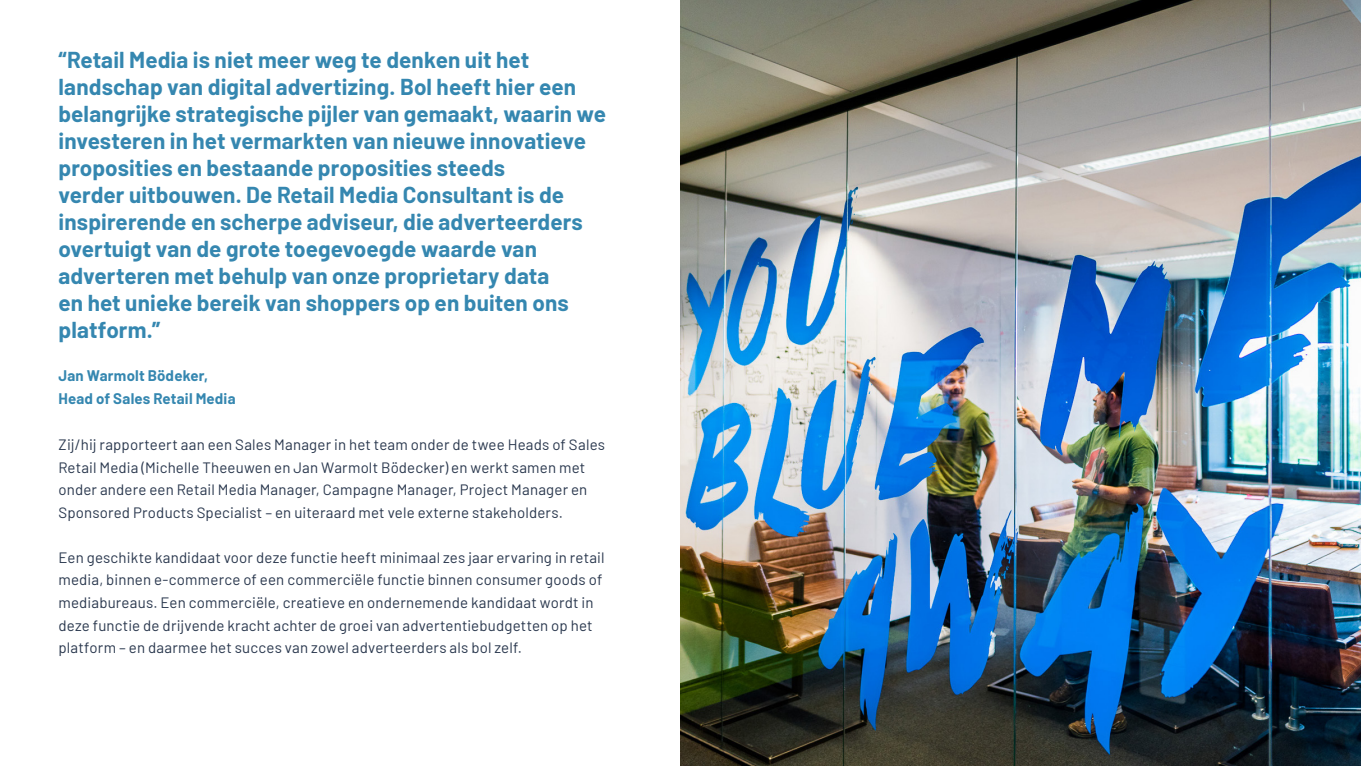
<style>
.page{position:relative;width:1361px;height:766px;background:#fff}
.page>*{position:absolute;margin:0;border:0;box-sizing:border-box;transform-origin:0 0}
.Rechts_uitlijnen{font:700 22.5px/27px "Barlow";letter-spacing:.005em;color:#3587b0}
.t1{font:15px/22.5px "Barlow";letter-spacing:.01em;color:#2a384e}
.Rechts_uitlijnen-2{font:700 15px "Barlow";letter-spacing:.015em;color:#3587b0}
</style>
<div class="page">
<img style="left:680px;top:0;width:681px;height:765px">
<p class="Rechts_uitlijnen" style="left:58px;top:44px;width:549px">“Retail Media is niet meer weg te denken uit het landschap van digital advertizing. Bol heeft hier een belangrijke strategische pijler van gemaakt, waarin we investeren in het vermarkten van nieuwe innovatieve proposities en bestaande proposities steeds<br>verder uitbouwen. De Retail Media Consultant is de inspirerende en scherpe adviseur, die adverteerders overtuigt van de grote toegevoegde waarde van adverteren met behulp van onze proprietary data<br>en het unieke bereik van shoppers op en buiten ons platform.”</p>
<p class="Rechts_uitlijnen-2" style="left:58px;top:364px;width:151px">Jan Warmolt Bödeker,</p>
<p class="Rechts_uitlijnen-2" style="left:58px;top:387px;width:179px">Head of Sales Retail Media</p>
<p class="t1" style="left:58px;top:432px;width:548px">Zij/hij rapporteert aan een Sales Manager in het team onder de twee Heads of Sales Retail Media (Michelle Theeuwen en Jan Warmolt Bödecker) en werkt samen met onder andere een Retail Media Manager, Campagne Manager, Project Manager en Sponsored Products Specialist – en uiteraard met vele externe stakeholders.</p>
<p class="t1" style="left:58px;top:545px;width:547px">Een geschikte kandidaat voor deze functie heeft minimaal zes jaar ervaring in retail media, binnen e-commerce of een commerciële functie binnen consumer goods of mediabureaus. Een commerciële, creatieve en ondernemende kandidaat wordt in deze functie de drijvende kracht achter de groei van advertentiebudgetten op het platform – en daarmee het succes van zowel adverteerders als bol zelf.</p>
</div>
